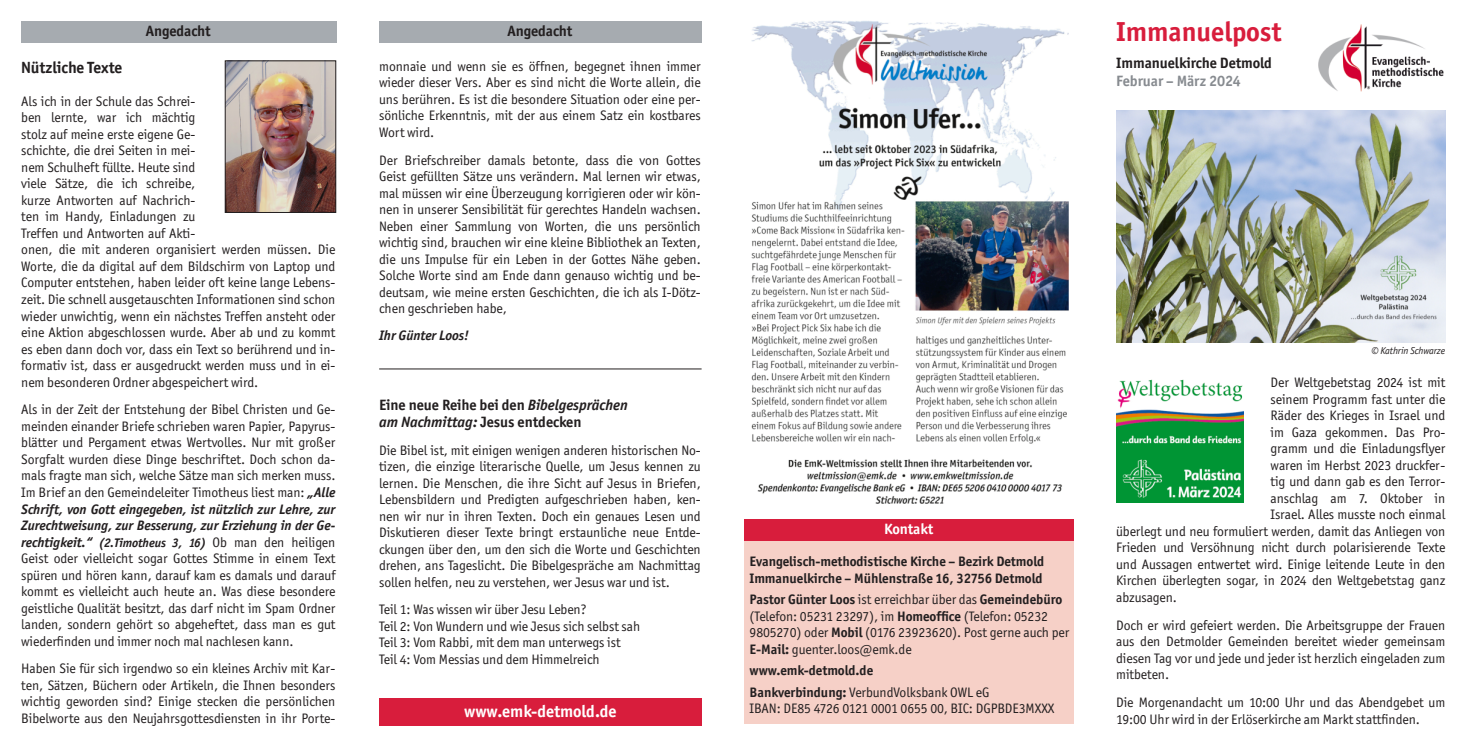
<style>
.page{position:relative;width:1467px;height:745px;background:#fff}
.page>*{position:absolute;margin:0;border:0;box-sizing:border-box;transform-origin:0 0}
.t1{font:700 27.5px "Officina Sans ITC Std";color:#d81d3c}
.t2{font:700 16.88px "Officina Sans ITC Std";color:#fff}
.t3{font:700 16.25px "Officina Sans ITC Std";letter-spacing:-.005em;color:#231f20}
.t4{font:700 15px/16.5px "Officina Sans ITC Std";letter-spacing:-.005em;color:#231f20}
.t5{font:700 15px "Officina Sans ITC Std";letter-spacing:-.005em;color:#878b90}
.t6{font:700 15px "Officina Sans ITC Std";letter-spacing:-.01em;color:#fff}
.t7{font:13.75px/16.5px "Officina Sans ITC Std";letter-spacing:-.01em;color:#231f20;text-align:justify}
.t8{font:700 13.75px/16.5px "Officina Sans ITC Std";letter-spacing:-.005em;color:#231f20}
.t9{font:italic 700 13.75px "Officina Sans ITC Std";letter-spacing:-.005em;color:#231f20}
.t10{font:italic 700 12.5px "Officina Sans ITC Std";letter-spacing:-.01em;color:#231f20}
.t11{font:italic 10px "Officina Sans ITC Std";letter-spacing:-.01em;color:#231f20}
.s1{font-weight:700;font-style:italic}
.s2{font-size:13.75px}
.s3{font-weight:400;font-style:normal;font-size:13.75px}
.s4{font-style:italic}
.s5{font-weight:700}
.s6{font-weight:400}
</style>
<div class="page">
<img style="left:1318px;top:24px;width:126px;height:68px">
<div style="left:744px;top:528px;width:330px;height:195px;background:#f6d0c7"></div>
<div style="left:744px;top:518px;width:330px;height:22px;background:#d81d3c"></div>
<div style="left:21px;top:21px;width:316px;height:22px;background:#a6abb0"></div>
<div style="left:379px;top:21px;width:323px;height:22px;background:#a6abb0"></div>
<div style="left:379px;top:697px;width:323px;height:28px;background:#d81d3c"></div>
<hr style="left:379px;top:368px;width:323px;height:1px;background:#231f20">
<img style="left:227px;top:63px;width:107px;height:147px">
<div style="left:225px;top:61px;width:111px;height:151px;border:1px solid #231f20"></div>
<img style="left:751px;top:21px;width:318px;height:483px">
<img style="left:1116px;top:110px;width:330px;height:232px">
<img style="left:1116px;top:379px;width:128px;height:122px">
<p class="t4" style="left:146px;top:24px;width:66px">Angedacht</p>
<p class="t4" style="left:507px;top:24px;width:66px">Angedacht</p>
<p class="t3" style="left:21px;top:61px;width:103px">Nützliche Texte</p>
<p class="t7" style="left:21px;top:94px;width:316px;text-align:left">Als ich in der Schule das Schrei-<br>ben lernte, war ich mächtig<br>stolz auf meine erste eigene Ge-<br>schichte, die drei Seiten in mei-<br>nem Schulheft füllte. Heute sind<br>viele Sätze, die ich schreibe,<br>kurze Antworten auf Nachrich-<br>ten im Handy, Einladungen zu<br>Treffen und Antworten auf Akti-<br>onen, die mit anderen organisiert werden müssen. Die Worte, die da digital auf dem Bildschirm von Laptop und Computer entstehen, haben leider oft keine lange Lebens&shy;zeit. Die schnell ausgetauschten Informationen sind schon wieder unwichtig, wenn ein nächstes Treffen ansteht oder eine Aktion abgeschlossen wurde. Aber ab und zu kommt es eben dann doch vor, dass ein Text so berührend und in&shy;formativ ist, dass er ausgedruckt werden muss und in ei&shy;nem besonderen Ordner abgespeichert wird.</p>
<p class="t7" style="left:21px;top:402px;width:316px">Als in der Zeit der Entstehung der Bibel Christen und Ge&shy;meinden einander Briefe schrieben waren Papier, Papyrus&shy;blätter und Pergament etwas Wertvolles. Nur mit großer Sorgfalt wurden diese Dinge beschriftet. Doch schon da&shy;mals fragte man sich, welche Sätze man sich merken muss.<br>Im Brief an den Gemeindeleiter Timotheus liest man: <span class="s1">„Alle Schrift, von Gott eingegeben, ist nützlich zur Lehre, zur Zurechtweisung, zur Besserung, zur Erziehung in der Ge-</span></p>
<p class="t10" style="left:21px;top:537px;width:316px"><span class="s2">rechtigkeit.“</span> (2.Timotheus 3, 16) <span class="s3">Ob man den heiligen</span></p>
<p class="t7" style="left:21px;top:551px;width:316px">Geist oder vielleicht sogar Gottes Stimme in einem Text spüren und hören kann, darauf kam es damals und darauf kommt es vielleicht auch heute an. Was diese besondere geistliche Qualität besitzt, das darf nicht im Spam Ordner landen, sondern gehört so abgeheftet, dass man es gut wiederfinden und immer noch mal nachlesen kann.</p>
<p class="t7" style="left:21px;top:661px;width:316px">Haben Sie für sich irgendwo so ein kleines Archiv mit Kar&shy;ten, Sätzen, Büchern oder Artikeln, die Ihnen besonders wichtig geworden sind? Einige stecken die persönlichen Bibelworte aus den Neujahrsgottesdiensten in ihr Porte-</p>
<p class="t7" style="left:379px;top:59px;width:323px">monnaie und wenn sie es öffnen, begegnet ihnen immer wieder dieser Vers. Aber es sind nicht die Worte allein, die uns berühren. Es ist die besondere Situation oder eine per&shy;sönliche Erkenntnis, mit der aus einem Satz ein kostbares Wort wird.</p>
<p class="t7" style="left:379px;top:153px;width:323px">Der Briefschreiber damals betonte, dass die von Gottes Geist gefüllten Sätze uns verändern. Mal lernen wir etwas, mal müssen wir eine Überzeugung korrigieren oder wir kön&shy;nen in unserer Sensibilität für gerechtes Handeln wachsen.<br>Neben einer Sammlung von Worten, die uns persönlich wichtig sind, brauchen wir eine kleine Bibliothek an Texten, die uns Impulse für ein Leben in der Gottes Nähe geben.<br>Solche Worte sind am Ende dann genauso wichtig und be&shy;deutsam, wie meine ersten Geschichten, die ich als I-Dötz&shy;chen geschrieben habe,</p>
<p class="t9" style="left:379px;top:330px;width:91px">Ihr Günter Loos!</p>
<p class="t4" style="left:379px;top:398px;width:250px">Eine neue Reihe bei den <span class="s4">Bibelgesprächen am Nachmittag:</span> Jesus entdecken</p>
<p class="t7" style="left:379px;top:442px;width:323px">Die Bibel ist, mit einigen wenigen anderen historischen No&shy;tizen, die einzige literarische Quelle, um Jesus kennen zu lernen. Die Menschen, die ihre Sicht auf Jesus in Briefen, Lebensbildern und Predigten aufgeschrieben haben, ken&shy;nen wir nur in ihren Texten. Doch ein genaues Lesen und Diskutieren dieser Texte bringt erstaunliche neue Entde&shy;ckungen über den, um den sich die Worte und Geschichten drehen, ans Tageslicht. Die Bibelgespräche am Nachmittag sollen helfen, neu zu verstehen, wer Jesus war und ist.</p>
<p class="t7" style="left:379px;top:602px;width:263px;text-align:left">Teil 1: Was wissen wir über Jesu Leben?<br>Teil 2: Von Wundern und wie Jesus sich selbst sah Teil 3: Vom Rabbi, mit dem man unterwegs ist Teil 4: Vom Messias und dem Himmelreich</p>
<p class="t2" style="left:464px;top:704px;width:154px">www.emk-detmold.de</p>
<h1 class="t1" style="left:1116px;top:21px;width:167px">Immanuelpost</h1>
<p class="t4" style="left:1116px;top:55px;width:157px">Immanuelkirche Detmold</p>
<p class="t5" style="left:1116px;top:75px;width:126px">Februar – März 2024</p>
<p class="t6" style="left:884px;top:523px;width:51px">Kontakt</p>
<p class="t8" style="left:750px;top:554px;width:296px">Evangelisch-methodistische Kirche – Bezirk Detmold<br>Immanuelkirche – Mühlenstraße 16, 32756 Detmold</p>
<p class="t7" style="left:750px;top:592px;width:321px;text-align:left"><span class="s5">Pastor Günter Loos</span> ist erreichbar über das <span class="s5">Gemeindebüro </span>(Telefon: 05231 23297), im <span class="s5">Homeoffice</span> (Telefon: 05232<br>9805270) oder <span class="s5">Mobil</span> (0176 23923620). Post gerne auch per <span class="s5">E-Mail:</span> guenter.loos@emk.de</p>
<p class="t8" style="left:750px;top:660px;width:241px;line-height:21.5px">www.emk-detmold.de<br>Bankverbindung: <span class="s6">VerbundVolksbank OWL eG</span></p>
<p class="t7" style="left:750px;top:701px;width:307px">IBAN: DE85 4726 0121 0001 0655 00, BIC: DGPBDE3MXXX</p>
<p class="t11" style="left:1372px;top:346px;width:75px">© Kathrin Schwarze</p>
<p class="t7" style="left:1271px;top:375px;width:176px">Der Weltgebetstag 2024 ist mit</p>
<p class="t7" style="left:1271px;top:391px;width:176px">seinem Programm fast unter die</p>
<p class="t7" style="left:1271px;top:408px;width:176px">Räder des Krieges in Israel und</p>
<p class="t7" style="left:1271px;top:424px;width:176px">im Gaza gekommen. Das Pro-</p>
<p class="t7" style="left:1271px;top:441px;width:176px">gramm und die Einladungsflyer</p>
<p class="t7" style="left:1271px;top:457px;width:176px">waren im Herbst 2023 druckfer-</p>
<p class="t7" style="left:1271px;top:474px;width:176px">tig und dann gab es den Terror-</p>
<p class="t7" style="left:1271px;top:490px;width:176px">anschlag am 7. Oktober in</p>
<p class="t7" style="left:1271px;top:507px;width:176px">Israel. Alles musste noch einmal</p>
<p class="t7" style="left:1116px;top:523px;width:331px">überlegt und neu formuliert werden, damit das Anliegen von</p>
<p class="t7" style="left:1116px;top:540px;width:331px">Frieden und Versöhnung nicht durch polarisierende Texte</p>
<p class="t7" style="left:1116px;top:556px;width:331px">und Aussagen entwertet wird. Einige leitende Leute in den</p>
<p class="t7" style="left:1116px;top:573px;width:331px">Kirchen überlegten sogar, in 2024 den Weltgebetstag ganz</p>
<p class="t7" style="left:1116px;top:589px;width:62px">abzusagen.</p>
<p class="t7" style="left:1116px;top:617px;width:331px">Doch er wird gefeiert werden. Die Arbeitsgruppe der Frauen aus den Detmolder Gemeinden bereitet wieder gemeinsam diesen Tag vor und jede und jeder ist herzlich eingeladen zum mitbeten.</p>
<p class="t7" style="left:1116px;top:694px;width:331px">Die Morgenandacht um 10:00 Uhr und das Abendgebet um<br>19:00 Uhr wird in der Erlöserkirche am Markt stattfinden.</p>
</div>
